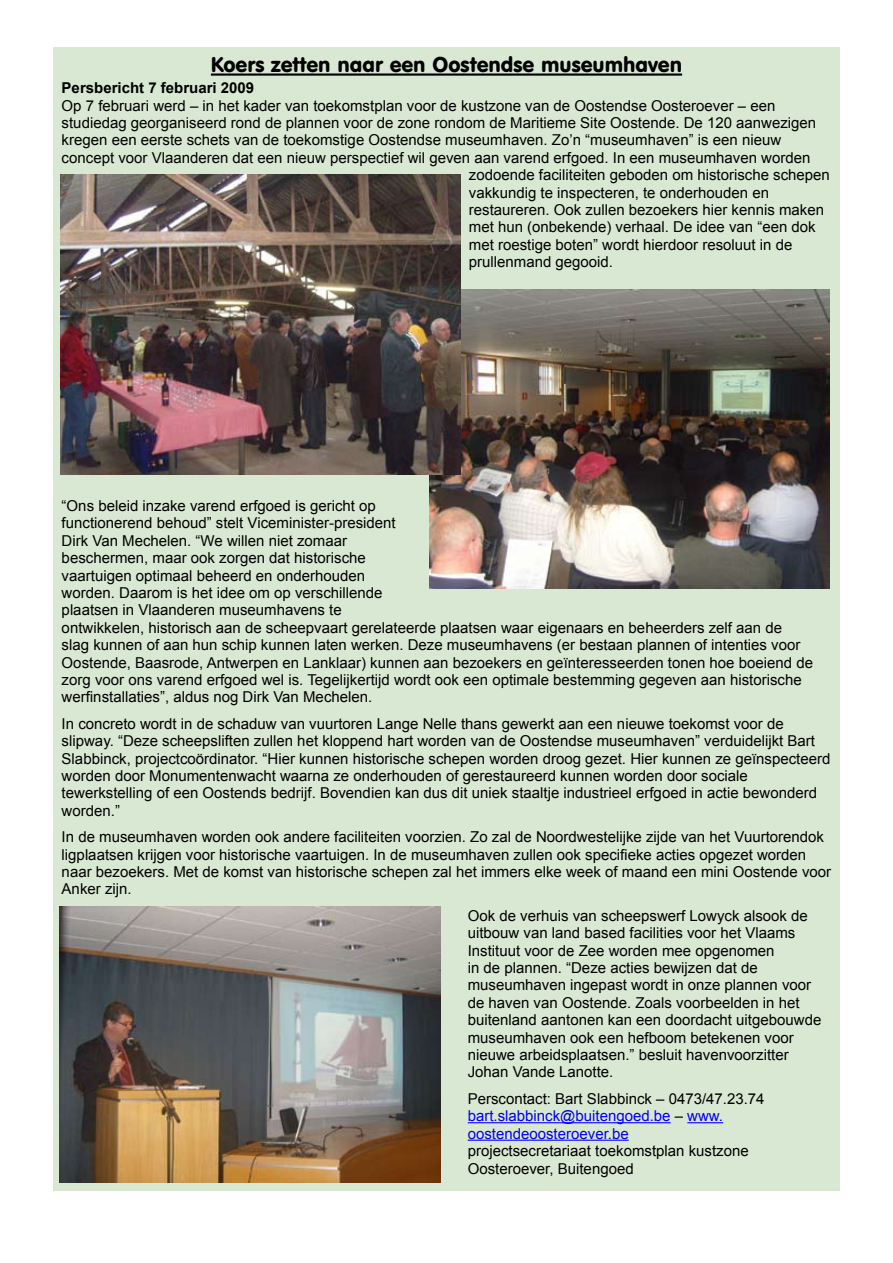
<style>
.page{position:relative;width:893px;height:1263px;background:#fff}
.page>*{position:absolute;margin:0;border:0;box-sizing:border-box;transform-origin:0 0}
.t1{font:21px "VAG Rounded BT";color:#000}
.t2{font:15px/17.4px "Arial";color:#000}
.t3{font:15px/17.4px "Arial";color:#00f}
.t4{font:700 15px "Arial";color:#000}
.s1{color:#000}
</style>
<div class="page">
<div style="left:53px;top:47px;width:787px;height:1144px;background:#d9e8d2"></div>
<hr style="left:211px;top:73px;width:471px;height:3px;background:#000">
<hr style="left:468px;top:1122px;width:203px;height:1px;background:#00f">
<hr style="left:687px;top:1122px;width:36px;height:1px;background:#00f">
<hr style="left:468px;top:1139px;width:161px;height:2px;background:#00f">
<img style="left:429px;top:289px;width:400px;height:300px">
<img style="left:60px;top:907px;width:381px;height:275px">
<img style="left:61px;top:175px;width:399px;height:299px">
<h1 class="t1" style="left:211px;top:51px;width:473px">Koers zetten naar een Oostendse museumhaven</h1>
<p class="t4" style="left:62px;top:78px;width:194px">Persbericht 7 februari 2009</p>
<p class="t2" style="left:62px;top:97px;width:715px">Op 7 februari werd – in het kader van toekomstplan voor de kustzone van de Oostendse Oosteroever – een</p>
<p class="t2" style="left:62px;top:114px;width:756px">studiedag georganiseerd rond de plannen voor de zone rondom de Maritieme Site Oostende. De 120 aanwezigen</p>
<p class="t2" style="left:62px;top:132px;width:721px">kregen een eerste schets van de toekomstige Oostendse museumhaven. Zo’n “museumhaven” is een nieuw</p>
<p class="t2" style="left:62px;top:149px;width:750px">concept voor Vlaanderen dat een nieuw perspectief wil geven aan varend erfgoed. In een museumhaven worden</p>
<p class="t2" style="left:469px;top:166px;width:363px">zodoende faciliteiten geboden om historische schepen</p>
<p class="t2" style="left:469px;top:184px;width:302px">vakkundig te inspecteren, te onderhouden en</p>
<p class="t2" style="left:469px;top:201px;width:357px">restaureren. Ook zullen bezoekers hier kennis maken</p>
<p class="t2" style="left:469px;top:219px;width:348px">met hun (onbekende) verhaal. De idee van “een dok</p>
<p class="t2" style="left:469px;top:236px;width:325px">met roestige boten” wordt hierdoor resoluut in de</p>
<p class="t2" style="left:469px;top:253px;width:146px">prullenmand gegooid.</p>
<p class="t2" style="left:62px;top:497px;width:753px">“Ons beleid inzake varend erfgoed is gericht op<br>functionerend behoud” stelt Viceminister-president<br>Dirk Van Mechelen. “We willen niet zomaar<br>beschermen, maar ook zorgen dat historische<br>vaartuigen optimaal beheerd en onderhouden<br>worden. Daarom is het idee om op verschillende<br>plaatsen in Vlaanderen museumhavens te<br>ontwikkelen, historisch aan de scheepvaart gerelateerde plaatsen waar eigenaars en beheerders zelf aan de slag kunnen of aan hun schip kunnen laten werken. Deze museumhavens (er bestaan plannen of intenties voor Oostende, Baasrode, Antwerpen en Lanklaar) kunnen aan bezoekers en geïnteresseerden tonen hoe boeiend de zorg voor ons varend erfgoed wel is. Tegelijkertijd wordt ook een optimale bestemming gegeven aan historische werfinstallaties”, aldus nog Dirk Van Mechelen.</p>
<p class="t2" style="left:62px;top:715px;width:770px">In concreto wordt in de schaduw van vuurtoren Lange Nelle thans gewerkt aan een nieuwe toekomst voor de slipway. “Deze scheepsliften zullen het kloppend hart worden van de Oostendse museumhaven” verduidelijkt Bart Slabbinck, projectcoördinator. “Hier kunnen historische schepen worden droog gezet. Hier kunnen ze geïnspecteerd worden door Monumentenwacht waarna ze onderhouden of gerestaureerd kunnen worden door sociale tewerkstelling of een Oostends bedrijf. Bovendien kan dus dit uniek staaltje industrieel erfgoed in actie bewonderd worden.”</p>
<p class="t2" style="left:62px;top:828px;width:771px">In de museumhaven worden ook andere faciliteiten voorzien. Zo zal de Noordwestelijke zijde van het Vuurtorendok ligplaatsen krijgen voor historische vaartuigen. In de museumhaven zullen ook specifieke acties opgezet worden naar bezoekers. Met de komst van historische schepen zal het immers elke week of maand een mini Oostende voor Anker zijn.</p>
<p class="t2" style="left:468px;top:907px;width:355px">Ook de verhuis van scheepswerf Lowyck alsook de uitbouw van land based facilities voor het Vlaams Instituut voor de Zee worden mee opgenomen<br>in de plannen. “Deze acties bewijzen dat de museumhaven ingepast wordt in onze plannen voor de haven van Oostende. Zoals voorbeelden in het buitenland aantonen kan een doordacht uitgebouwde museumhaven ook een hefboom betekenen voor nieuwe arbeidsplaatsen.” besluit havenvoorzitter Johan Vande Lanotte.</p>
<p class="t3" style="left:468px;top:1090px;width:298px"><span class="s1">Perscontact: Bart Slabbinck – 0473/47.23.74 </span>bart.slabbinck@buitengoed.be <span class="s1">–</span> www. oostendeoosteroever.be</p>
<p class="t2" style="left:468px;top:1142px;width:282px;line-height:18px">projectsecretariaat toekomstplan kustzone<br>Oosteroever, Buitengoed</p>
</div>
